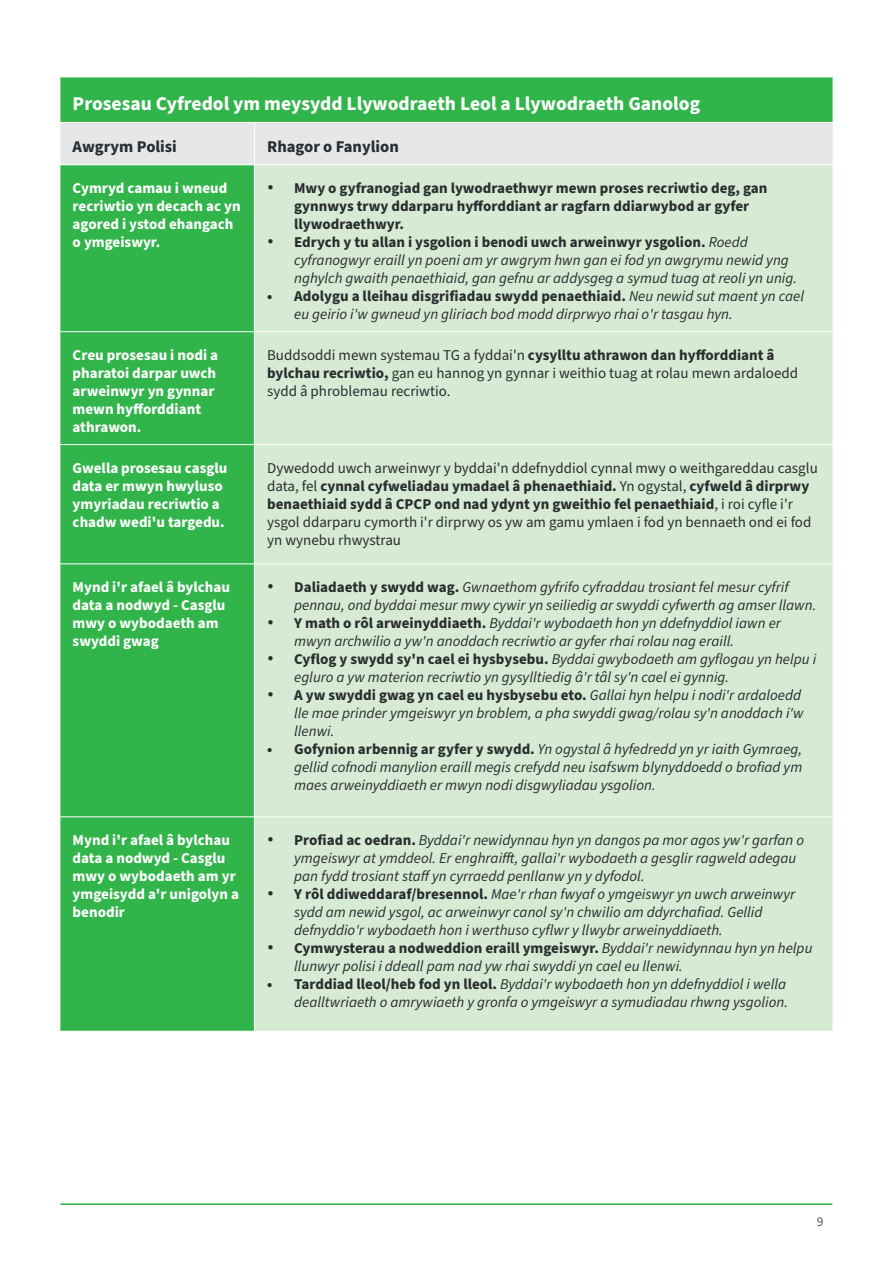
<style>
.page{position:relative;width:893px;height:1263px;background:#fff}
.page>*{position:absolute;margin:0;border:0;box-sizing:border-box;transform-origin:0 0}
.t1{font:700 19.5px "Source Sans Pro";color:#fff}
.t2{font:700 16.5px "Source Sans Pro";color:#292d2f}
.t3{font:italic 15px/18px "Source Sans Pro";color:#292d2f}
.t4{font:15px/18px "Source Sans Pro";color:#292d2f}
.t5{font:700 15px/18px "Source Sans Pro";color:#fff}
.t6{font:700 15px/18px "Source Sans Pro";color:#292d2f}
.t7{font:13.5px "Source Sans Pro";color:#57585a}
.s1{font-weight:700;font-style:normal}
.s2{font-weight:700}
</style>
<div class="page">
<hr style="left:61px;top:1203px;width:771px;height:2px;background:#31b44a">
<div style="left:61px;top:78px;width:772px;height:953px;background:#31b44a"></div>
<div style="left:61px;top:123px;width:772px;height:41px;background:#e6e7e9"></div>
<div style="left:255px;top:165px;width:578px;height:866px;background:#d7ebd4"></div>
<hr style="left:60px;top:122px;width:194px;height:1px;background:#fff">
<hr style="left:254px;top:122px;width:579px;height:1px;background:#fff">
<hr style="left:254px;top:123px;width:1px;height:41px;background:#fff">
<hr style="left:60px;top:164px;width:194px;height:1px;background:#fff">
<hr style="left:254px;top:164px;width:579px;height:1px;background:#fff">
<hr style="left:254px;top:165px;width:1px;height:166px;background:#fff">
<hr style="left:60px;top:331px;width:194px;height:1px;background:#fff">
<hr style="left:254px;top:331px;width:579px;height:1px;background:#fff">
<hr style="left:254px;top:332px;width:1px;height:112px;background:#fff">
<hr style="left:60px;top:444px;width:194px;height:1px;background:#fff">
<hr style="left:254px;top:444px;width:579px;height:1px;background:#fff">
<hr style="left:254px;top:445px;width:1px;height:118px;background:#fff">
<hr style="left:60px;top:563px;width:194px;height:1px;background:#fff">
<hr style="left:254px;top:563px;width:579px;height:1px;background:#fff">
<hr style="left:254px;top:564px;width:1px;height:252px;background:#fff">
<hr style="left:60px;top:816px;width:194px;height:1px;background:#fff">
<hr style="left:254px;top:816px;width:579px;height:1px;background:#fff">
<hr style="left:254px;top:817px;width:1px;height:214px;background:#fff">
<h1 class="t1" style="left:73px;top:90px;width:629px">Prosesau Cyfredol ym meysydd Llywodraeth Leol a Llywodraeth Ganolog</h1>
<p class="t2" style="left:73px;top:135px;width:106px">Awgrym Polisi</p>
<p class="t2" style="left:267px;top:135px;width:133px">Rhagor o Fanylion</p>
<p class="t5" style="left:73px;top:179px;width:170px">Cymryd camau i wneud recriwtio yn decach ac yn agored i ystod ehangach o ymgeiswyr.</p>
<p class="t6" style="left:294px;top:179px;width:475px;text-indent:-27px">• Mwy o gyfranogiad gan lywodraethwyr mewn proses recriwtio deg, gan gynnwys trwy ddarparu hyfforddiant ar ragfarn ddiarwybod ar gyfer llywodraethwyr.</p>
<p class="t3" style="left:294px;top:233px;width:504px;text-indent:-27px">• <span class="s1">Edrych y tu allan i ysgolion i benodi uwch arweinwyr ysgolion.</span> Roedd cyfranogwyr eraill yn poeni am yr awgrym hwn gan ei fod yn awgrymu newid yng nghylch gwaith penaethiaid, gan gefnu ar addysgeg a symud tuag at reoli yn unig.</p>
<p class="t3" style="left:294px;top:287px;width:511px;text-indent:-27px"><span class="s1">• Adolygu a lleihau disgrifiadau swydd penaethiaid.</span> Neu newid sut maent yn cael eu geirio i'w gwneud yn gliriach bod modd dirprwyo rhai o'r tasgau hyn.</p>
<p class="t5" style="left:73px;top:346px;width:147px">Creu prosesau i nodi a pharatoi darpar uwch arweinwyr yn gynnar mewn hyfforddiant athrawon.</p>
<p class="t4" style="left:267px;top:346px;width:532px">Buddsoddi mewn systemau TG a fyddai'n <span class="s2">cysylltu athrawon dan hyfforddiant â bylchau recriwtio,</span> gan eu hannog yn gynnar i weithio tuag at rolau mewn ardaloedd sydd â phroblemau recriwtio.</p>
<p class="t5" style="left:73px;top:459px;width:156px">Gwella prosesau casglu data er mwyn hwyluso ymyriadau recriwtio a chadw wedi'u targedu.</p>
<p class="t4" style="left:267px;top:459px;width:552px">Dywedodd uwch arweinwyr y byddai'n ddefnyddiol cynnal mwy o weithgareddau casglu data, fel <span class="s2">cynnal cyfweliadau ymadael â phenaethiaid.</span> Yn ogystal, <span class="s2">cyfweld â dirprwy benaethiaid sydd â CPCP ond nad ydynt yn gweithio fel penaethiaid</span>, i roi cyfle i'r ysgol ddarparu cymorth i'r dirprwy os yw am gamu ymlaen i fod yn bennaeth ond ei fod yn wynebu rhwystrau</p>
<p class="t5" style="left:73px;top:578px;width:159px">Mynd i'r afael â bylchau data a nodwyd - Casglu mwy o wybodaeth am swyddi gwag</p>
<p class="t3" style="left:294px;top:578px;width:524px;text-indent:-27px">• <span class="s1">Daliadaeth y swydd wag.</span> Gwnaethom gyfrifo cyfraddau trosiant fel mesur cyfrif pennau, ond byddai mesur mwy cywir yn seiliedig ar swyddi cyfwerth ag amser llawn.</p>
<p class="t3" style="left:294px;top:614px;width:488px;text-indent:-27px">• <span class="s1">Y math o rôl arweinyddiaeth.</span> Byddai'r wybodaeth hon yn ddefnyddiol iawn er mwyn archwilio a yw'n anoddach recriwtio ar gyfer rhai rolau nag eraill.</p>
<p class="t3" style="left:294px;top:650px;width:524px;text-indent:-27px">• <span class="s1">Cyflog y swydd sy'n cael ei hysbysebu.</span> Byddai gwybodaeth am gyflogau yn helpu i egluro a yw materion recriwtio yn gysylltiedig â'r tâl sy'n cael ei gynnig.</p>
<p class="t3" style="left:294px;top:686px;width:511px;text-indent:-27px">• <span class="s1">A yw swyddi gwag yn cael eu hysbysebu eto.</span> Gallai hyn helpu i nodi'r ardaloedd lle mae prinder ymgeiswyr yn broblem, a pha swyddi gwag/rolau sy'n anoddach i'w llenwi.</p>
<p class="t3" style="left:294px;top:740px;width:510px;text-align:justify;text-indent:-27px"><span class="s1">• Gofynion arbennig ar gyfer y swydd.</span> Yn ogystal â hyfedredd yn yr iaith Gymraeg, gellid cofnodi manylion eraill megis crefydd neu isafswm blynyddoedd o brofiad ym maes arweinyddiaeth er mwyn nodi disgwyliadau ysgolion.</p>
<p class="t5" style="left:73px;top:831px;width:168px">Mynd i'r afael â bylchau data a nodwyd - Casglu mwy o wybodaeth am yr ymgeisydd a'r unigolyn a benodir</p>
<p class="t3" style="left:294px;top:831px;width:512px;text-indent:-27px">• <span class="s1">Profiad ac oedran.</span> Byddai'r newidynnau hyn yn dangos pa mor agos yw'r garfan o ymgeiswyr at ymddeol. Er enghraifft, gallai'r wybodaeth a gesglir ragweld adegau pan fydd trosiant staff yn cyrraedd penllanw yn y dyfodol.</p>
<p class="t3" style="left:294px;top:885px;width:503px;text-indent:-27px">• <span class="s1">Y rôl ddiweddaraf/bresennol.</span> Mae'r rhan fwyaf o ymgeiswyr yn uwch arweinwyr sydd am newid ysgol, ac arweinwyr canol sy'n chwilio am ddyrchafiad. Gellid defnyddio'r wybodaeth hon i werthuso cyflwr y llwybr arweinyddiaeth.</p>
<p class="t3" style="left:294px;top:939px;width:520px;text-indent:-27px">• <span class="s1">Cymwysterau a nodweddion eraill ymgeiswyr.</span> Byddai'r newidynnau hyn yn helpu llunwyr polisi i ddeall pam nad yw rhai swyddi yn cael eu llenwi.</p>
<p class="t3" style="left:267px;top:975px;width:522px;text-align:right"><span class="s1">• Tarddiad lleol/heb fod yn lleol.</span> Byddai'r wybodaeth hon yn ddefnyddiol i wella dealltwriaeth o amrywiaeth y gronfa o ymgeiswyr a symudiadau rhwng ysgolion.</p>
<p class="t7" style="left:817px;top:1213px;width:8px">9</p>
</div>
